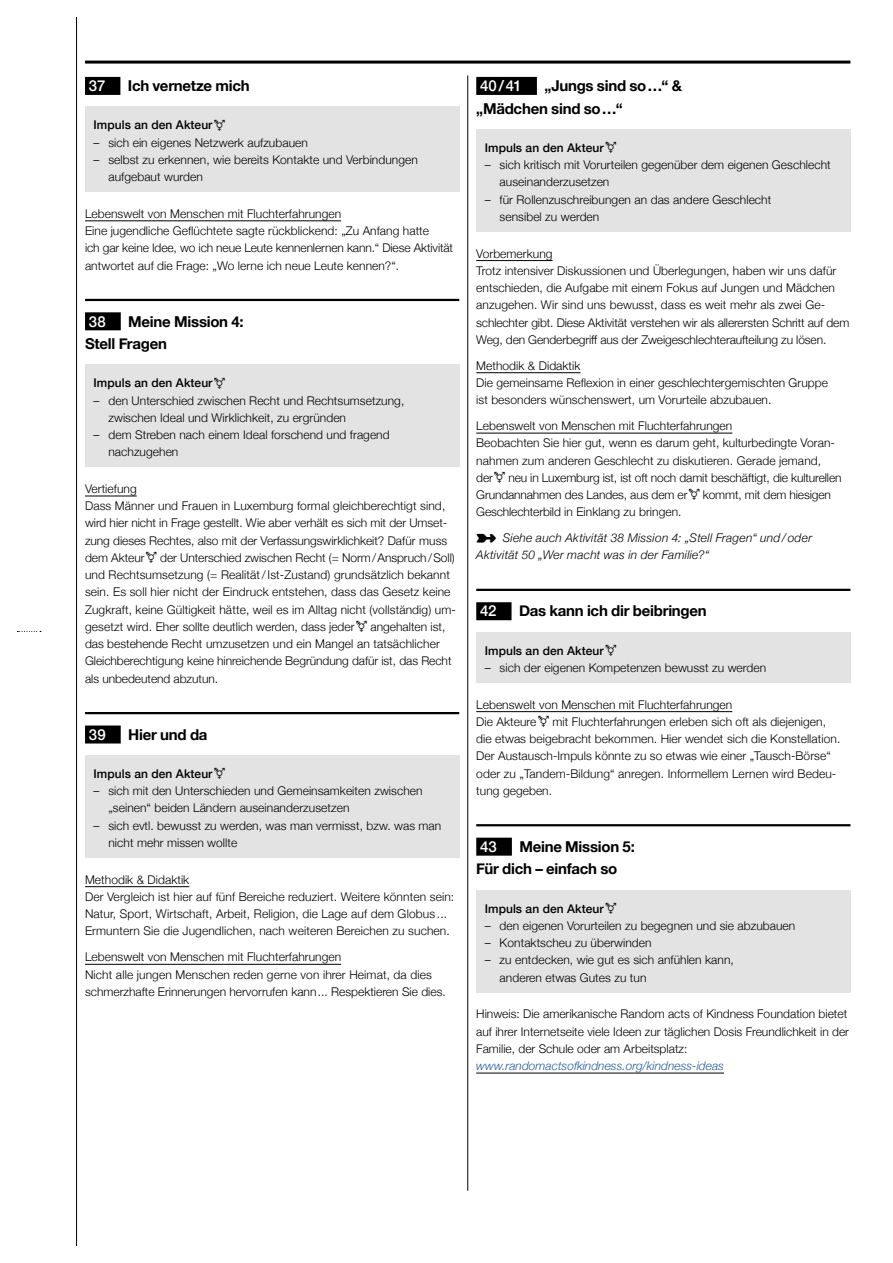
<style>
.page{position:relative;width:893px;height:1263px;background:#fff}
.page>*{position:absolute;margin:0;border:0;box-sizing:border-box;transform-origin:0 0}
.t1{font:700 15px/22.5px "Helvetica Neue";letter-spacing:-.015em;color:#000}
.t2{font:500 15px "Helvetica Neue";letter-spacing:.01em;color:#fff}
.t3{font:300 12px/17.2px "Helvetica Neue";letter-spacing:.005em;color:#000}
.t4{font:500 12px "Helvetica Neue";letter-spacing:.005em;color:#000}
.t5{font:italic 300 12px/17.2px "Helvetica Neue";letter-spacing:.02em;color:#000}
.t6{font:italic 300 12px "Helvetica Neue";color:#245a9c}
</style>
<div class="page">
<hr style="left:76px;top:17px;width:1px;height:1229px;background:#000">
<svg style="left:17px;top:631px;width:24px;height:1px"></svg>
<hr style="left:467px;top:75px;width:1px;height:1116px;background:#000">
<hr style="left:85px;top:61px;width:765px;height:3px;background:#000">
<div style="left:85px;top:77px;width:35px;height:18px;background:#000"></div>
<hr style="left:85px;top:221px;width:256px;height:1px;background:#000">
<hr style="left:85px;top:299px;width:374px;height:2px;background:#000">
<div style="left:85px;top:312px;width:36px;height:18px;background:#000"></div>
<hr style="left:85px;top:496px;width:52px;height:1px;background:#000">
<hr style="left:85px;top:712px;width:374px;height:2px;background:#000">
<div style="left:85px;top:725px;width:36px;height:18px;background:#000"></div>
<hr style="left:85px;top:886px;width:104px;height:1px;background:#000">
<hr style="left:85px;top:964px;width:256px;height:1px;background:#000">
<div style="left:85px;top:107px;width:374px;height:85px;background:#e3e3e3"></div>
<div style="left:85px;top:365px;width:374px;height:102px;background:#e3e3e3"></div>
<div style="left:85px;top:755px;width:374px;height:103px;background:#e3e3e3"></div>
<div style="left:476px;top:77px;width:61px;height:18px;background:#000"></div>
<hr style="left:476px;top:260px;width:76px;height:1px;background:#000">
<hr style="left:476px;top:372px;width:104px;height:1px;background:#000">
<hr style="left:476px;top:433px;width:256px;height:1px;background:#000">
<hr style="left:476px;top:589px;width:374px;height:2px;background:#000">
<div style="left:476px;top:602px;width:35px;height:18px;background:#000"></div>
<hr style="left:476px;top:711px;width:256px;height:1px;background:#000">
<hr style="left:476px;top:824px;width:374px;height:2px;background:#000">
<div style="left:476px;top:838px;width:36px;height:18px;background:#000"></div>
<hr style="left:476px;top:1073px;width:248px;height:1px;background:#000">
<div style="left:476px;top:129px;width:374px;height:103px;background:#e3e3e3"></div>
<div style="left:476px;top:632px;width:374px;height:51px;background:#e3e3e3"></div>
<div style="left:476px;top:890px;width:374px;height:102px;background:#e3e3e3"></div>
<p class="t2" style="left:89px;top:74px;width:18px">37</p>
<p class="t1" style="left:128px;top:75px;width:123px">Ich vernetze mich</p>
<p class="t4" style="left:94px;top:115px;width:133px">Impuls an den Akteur⚧</p>
<p class="t3" style="left:94px;top:133px;width:216px">– sich ein eigenes Netzwerk aufzubauen</p>
<p class="t3" style="left:108px;top:150px;width:311px;text-indent:-15px">– selbst zu erkennen, wie bereits Kontakte und -Verbindungen aufgebaut wurden</p>
<p class="t3" style="left:85px;top:204px;width:370px">Lebenswelt von Menschen mit Fluchterfahrungen<br>Eine jugendliche Geflüchtete sagte rückblickend: „Zu Anfang hatte<br>ich gar keine Idee, wo ich neue Leute kennenlernen kann.“ Diese Aktivität antwortet auf die Frage: „Wo lerne ich neue Leute kennen?“.</p>
<p class="t1" style="left:85px;top:310px;width:160px;text-indent:43px">Meine Mission 4:<br>Stell Fragen</p>
<p class="t4" style="left:94px;top:373px;width:133px">Impuls an den Akteur⚧</p>
<p class="t3" style="left:108px;top:391px;width:297px;text-indent:-15px">– den Unterschied zwischen Recht und Rechtsumsetzung, -zwischen Ideal und Wirklichkeit, zu ergründen</p>
<p class="t3" style="left:108px;top:425px;width:283px;text-indent:-15px">– dem Streben nach einem Ideal forschend und fragend nachzugehen</p>
<p class="t3" style="left:85px;top:479px;width:372px">Vertiefung<br>Dass Männer und Frauen in Luxemburg formal gleichberechtigt sind, wird hier nicht in Frage gestellt. Wie aber verhält es sich mit der Umset&shy;zung dieses Rechtes, also mit der Verfassungswirklichkeit? Dafür muss dem Akteur⚧ der Unterschied zwischen Recht (= Norm/Anspruch/Soll) und Rechtsumsetzung (= Realität/Ist-Zustand) grundsätzlich bekannt sein. Es soll hier nicht der Eindruck entstehen, dass das Gesetz keine Zugkraft, keine Gültigkeit hätte, weil es im Alltag nicht (vollständig) um&shy;gesetzt wird. Eher sollte deutlich werden, dass jeder⚧ angehalten ist, das bestehende Recht umzusetzen und ein Mangel an tatsächlicher Gleichberechtigung keine hinreichende Begründung dafür ist, das Recht als unbedeutend abzutun.</p>
<p class="t2" style="left:89px;top:309px;width:18px">38</p>
<p class="t2" style="left:89px;top:722px;width:18px">39</p>
<p class="t1" style="left:128px;top:723px;width:81px">Hier und da</p>
<p class="t4" style="left:94px;top:764px;width:133px">Impuls an den Akteur⚧</p>
<p class="t3" style="left:108px;top:781px;width:316px;text-indent:-15px">– sich mit den Unterschieden und Gemeinsamkeiten zwischen „seinen“ beiden Ländern auseinanderzusetzen</p>
<p class="t3" style="left:108px;top:816px;width:334px;text-indent:-15px">– sich evtl. bewusst zu werden, was man vermisst, bzw. was man nicht mehr missen wollte</p>
<p class="t3" style="left:85px;top:870px;width:371px">Methodik &amp; Didaktik<br>Der Vergleich ist hier auf fünf Bereiche reduziert. Weitere könnten sein:<br>Natur, Sport, Wirtschaft, Arbeit, Religion, die Lage auf dem Globus ...<br>Ermuntern Sie die Jugendlichen, nach weiteren Bereichen zu suchen.</p>
<p class="t3" style="left:85px;top:947px;width:362px">Lebenswelt von Menschen mit Fluchterfahrungen<br>Nicht alle jungen Menschen reden gerne von ihrer Heimat, da dies schmerzhafte Erinnerungen hervorrufen kann... Respektieren Sie dies.</p>
<p class="t2" style="left:480px;top:74px;width:43px">40/41</p>
<p class="t1" style="left:476px;top:75px;width:207px;text-indent:68px">„Jungs sind so…“ &amp; „Mädchen sind so…“</p>
<p class="t4" style="left:485px;top:138px;width:133px">Impuls an den Akteur⚧</p>
<p class="t3" style="left:500px;top:155px;width:333px;text-indent:-15px">– sich kritisch mit Vorurteilen gegenüber dem eigenen Geschlecht auseinanderzusetzen</p>
<p class="t3" style="left:500px;top:190px;width:273px;text-indent:-15px">– für Rollenzuschreibungen an das andere Geschlecht sensibel zu werden</p>
<p class="t3" style="left:476px;top:244px;width:375px">Vorbemerkung<br>Trotz intensiver Diskussionen und Überlegungen, haben wir uns dafür entschieden, die Aufgabe mit einem Fokus auf Jungen und Mädchen anzugehen. Wir sind uns bewusst, dass es weit mehr als zwei Ge&shy;schlechter gibt. Diese Aktivität verstehen wir als allerersten Schritt auf dem Weg, den Genderbegriff aus der Zweigeschlechteraufteilung zu lösen.</p>
<p class="t3" style="left:476px;top:356px;width:353px">Methodik &amp; Didaktik<br>Die gemeinsame Reflexion in einer geschlechtergemischten Gruppe ist besonders wünschenswert, um Vorurteile abzubauen.</p>
<p class="t3" style="left:476px;top:416px;width:367px">Lebenswelt von Menschen mit Fluchterfahrungen<br>Beobachten Sie hier gut, wenn es darum geht, kulturbedingte Voran&shy;nahmen zum anderen Geschlecht zu diskutieren. Gerade jemand, der⚧ neu in Luxemburg ist, ist oft noch damit beschäftigt, die kul-turellen Grundannahmen des Landes, aus dem er⚧ kommt, mit dem hiesigen Geschlechterbild in Einklang zu bringen.</p>
<p class="t5" style="left:476px;top:528px;width:337px">➼ Siehe auch Aktivität 38 Mission 4: „Stell Fragen“ und/oder<br>Aktivität 50 „Wer macht was in der Familie?“</p>
<p class="t2" style="left:480px;top:599px;width:18px">42</p>
<p class="t1" style="left:519px;top:600px;width:189px">Das kann ich dir beibringen</p>
<p class="t4" style="left:485px;top:641px;width:133px">Impuls an den Akteur⚧</p>
<p class="t3" style="left:485px;top:658px;width:283px">– sich der eigenen Kompetenzen bewusst zu werden</p>
<p class="t3" style="left:476px;top:695px;width:366px">Lebenswelt von Menschen mit Fluchterfahrungen<br>Die Akteure⚧ mit Fluchterfahrungen erleben sich oft als diejenigen, die etwas beigebracht bekommen. Hier wendet sich die Konstellation.<br>Der Austausch-Impuls könnte zu so etwas wie einer „Tausch-Börse“ oder zu „Tandem-Bildung“ anregen. Informellem Lernen wird Bedeu&shy;tung gegeben.</p>
<p class="t1" style="left:476px;top:836px;width:160px;text-indent:43px">Meine Mission 5:<br>Für dich – einfach so</p>
<p class="t4" style="left:485px;top:899px;width:133px">Impuls an den Akteur⚧</p>
<p class="t3" style="left:485px;top:916px;width:312px">– den eigenen Vorurteilen zu begegnen und sie abzubauen</p>
<p class="t3" style="left:485px;top:933px;width:168px">– Kontaktscheu zu überwinden</p>
<p class="t3" style="left:500px;top:950px;width:236px;text-indent:-15px">– zu entdecken, wie gut es sich anfühlen kann, anderen etwas Gutes zu tun</p>
<p class="t3" style="left:476px;top:1004px;width:374px">Hinweis: Die amerikanische Random acts of Kindness Foundation bietet auf ihrer Internetseite viele Ideen zur täglichen Dosis Freundlichkeit in der<br>Familie, der Schule oder am Arbeitsplatz:</p>
<p class="t6" style="left:476px;top:1056px;width:249px">www.randomactsofkindness.org/kindness-ideas</p>
<p class="t2" style="left:480px;top:834px;width:18px">43</p>
</div>
